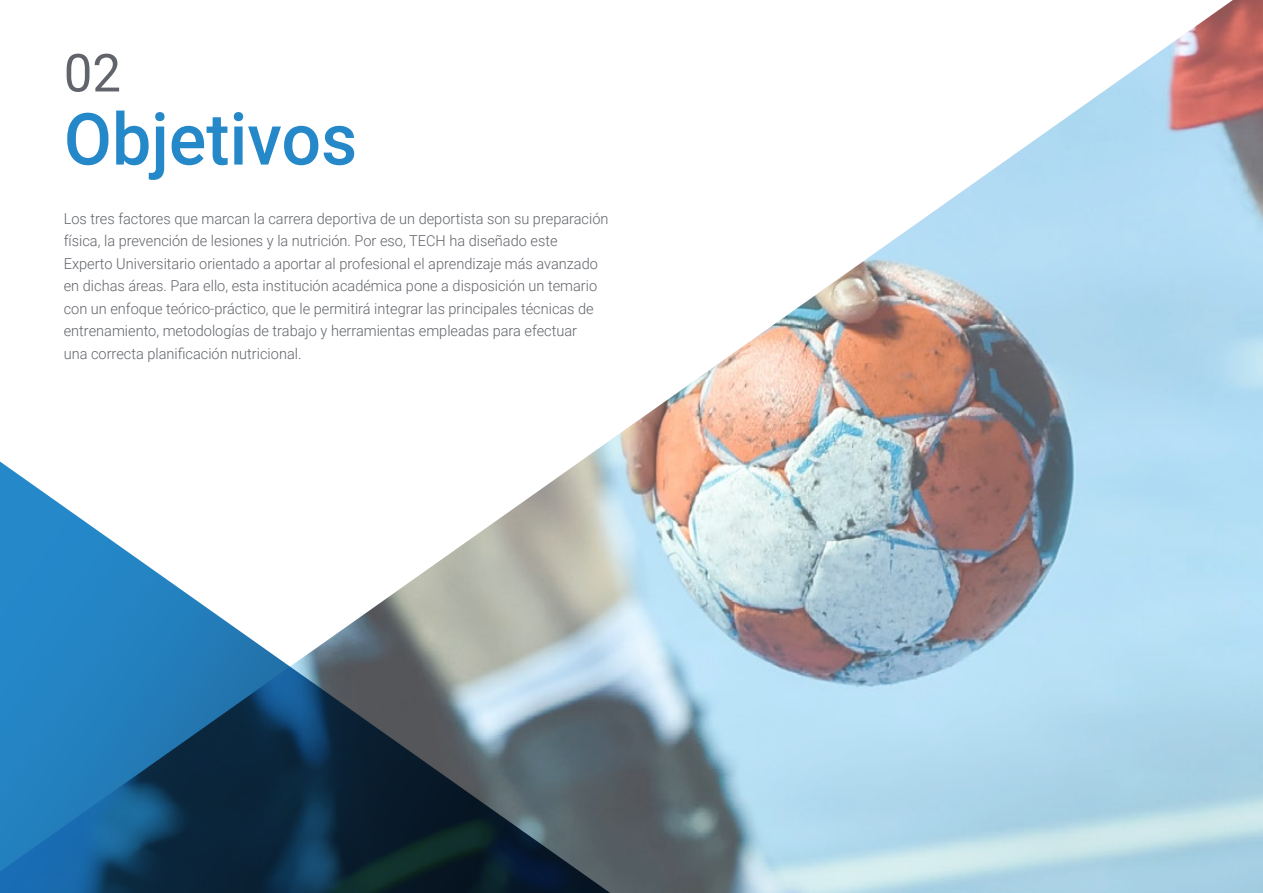
<style>
.page{position:relative;width:1263px;height:893px;background:#fff}
.page>*{position:absolute;margin:0;border:0;box-sizing:border-box;transform-origin:0 0}
.t1{font:500 72px "Roboto";color:#2488c9}
.t2{font:52.5px "Roboto";color:#61646a}
.t3{font:300 15px/22.5px "Roboto";color:#61646a}
</style>
<div class="page">
<img style="left:602px;top:0;width:661px;height:893px">
<svg style="left:0;top:446px;width:640px;height:447px"></svg>
<h2 class="t2" style="left:64px;top:36px;width:59px">02</h2>
<h1 class="t1" style="left:64px;top:89px;width:295px">Objetivos</h1>
<p class="t3" style="left:64px;top:207px;width:546px">Los tres factores que marcan la carrera deportiva de un deportista son su preparación física, la prevención de lesiones y la nutrición. Por eso, TECH ha diseñado este Experto Universitario orientado a aportar al profesional el aprendizaje más avanzado en dichas áreas. Para ello, esta institución académica pone a disposición un temario con un enfoque teórico-práctico, que le permitirá integrar las principales técnicas de entrenamiento, metodologías de trabajo y herramientas empleadas para efectuar<br>una correcta planificación nutricional.</p>
</div>
